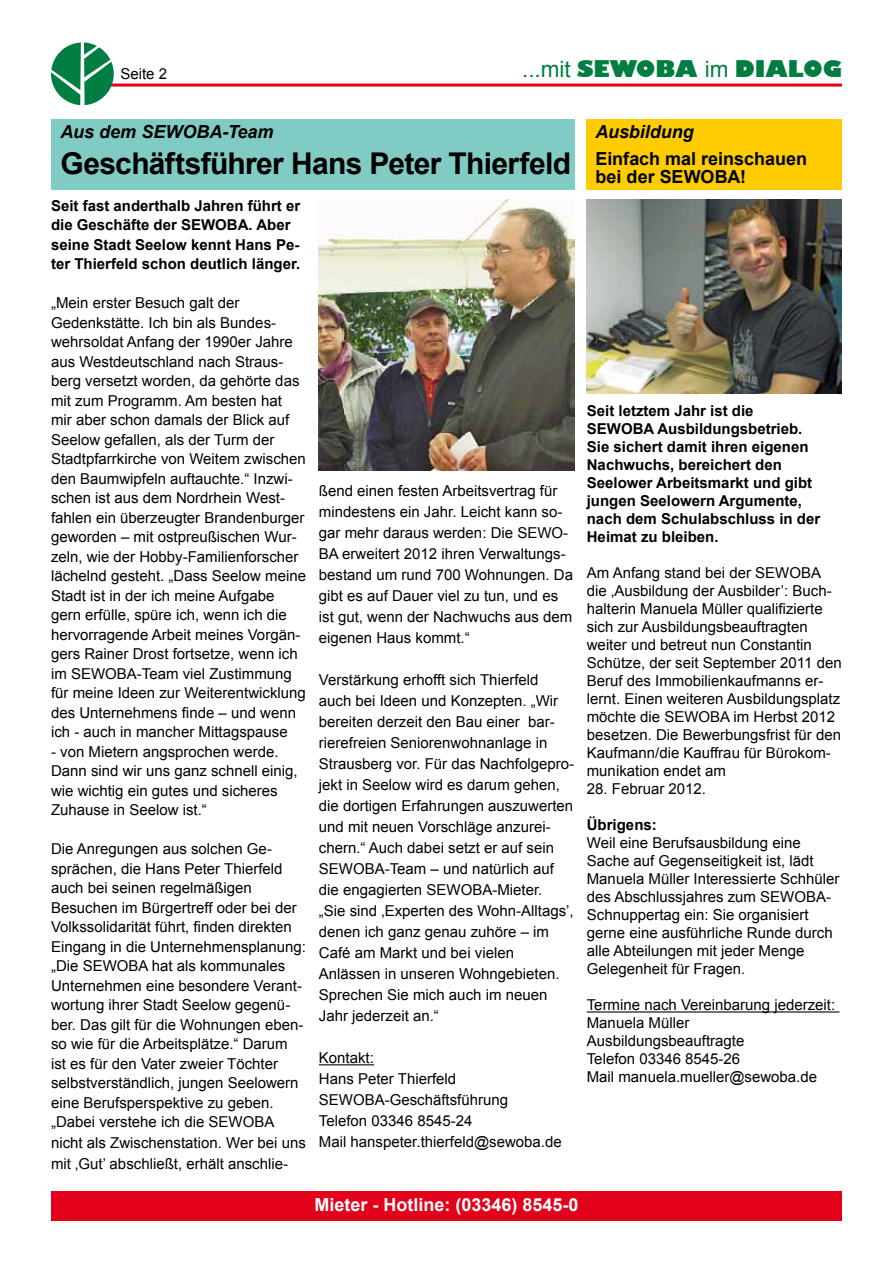
<style>
.page{position:relative;width:893px;height:1263px;background:#fff}
.page>*{position:absolute;margin:0;border:0;box-sizing:border-box;transform-origin:0 0}
.t1{font:700 30px "Arial";letter-spacing:-.02em;color:#000}
.t2{font:22.5px "Gilbert Ultra Bold Plain";color:#007d40}
.t3{font:700 18px/18px "Arial";color:#000}
.t4{font:700 18px "Arial";color:#fff}
.t5{font:italic 700 18px "Arial";letter-spacing:-.005em;color:#000}
.t6{font:15px/19.5px "Arial";color:#000}
.t7{font:700 15px/18px "Arial";color:#000}
.s1{font-family:"Arial"}
</style>
<div class="page">
<hr style="left:98px;top:84px;width:744px;height:3px;background:#e2001a">
<svg style="left:51px;top:43px;width:63px;height:62px"></svg>
<div style="left:51px;top:1191px;width:791px;height:29px;background:#e2001a"></div>
<div style="left:51px;top:119px;width:523px;height:70px;background:#80cbc3"></div>
<hr style="left:319px;top:1064px;width:55px;height:1px;background:#000">
<hr style="left:587px;top:1011px;width:252px;height:1px;background:#000">
<div style="left:587px;top:119px;width:255px;height:70px;background:#fecc00"></div>
<img style="left:319px;top:200px;width:255px;height:271px">
<img style="left:587px;top:200px;width:255px;height:194px">
<p class="t6" style="left:120px;top:64px;width:48px">Seite 2</p>
<h2 class="t2" style="left:522px;top:55px;width:321px"><span class="s1">...mit</span> SEWOBA <span class="s1">im</span> DIALOG</h2>
<p class="t5" style="left:61px;top:120px;width:214px">Aus dem SEWOBA-Team</p>
<h1 class="t1" style="left:61px;top:143px;width:512px">Geschäftsführer Hans Peter Thierfeld</h1>
<p class="t7" style="left:51px;top:196px;width:251px;line-height:19.5px">Seit fast anderthalb Jahren führt er die Geschäfte der SEWOBA. Aber seine Stadt Seelow kennt Hans Pe&shy;ter Thierfeld schon deutlich länger.</p>
<p class="t6" style="left:51px;top:293px;width:257px">„Mein erster Besuch galt der Gedenkstätte. Ich bin als Bundes&shy;wehrsoldat Anfang der 1990er Jahre aus Westdeutschland nach Straus&shy;berg versetzt worden, da gehörte das mit zum Programm. Am besten hat mir aber schon damals der Blick auf Seelow gefallen, als der Turm der Stadtpfarrkirche von Weitem zwischen den Baumwipfeln auftauchte.“ Inzwi&shy;schen ist aus dem Nordrhein West&shy;fahlen ein überzeugter Brandenburger geworden – mit ostpreußischen Wur&shy;zeln, wie der Hobby-Familienforscher lächelnd gesteht. „Dass Seelow meine Stadt ist in der ich meine Aufgabe gern erfülle, spüre ich, wenn ich die hervorragende Arbeit meines Vorgän&shy;gers Rainer Drost fortsetze, wenn ich im SEWOBA-Team viel Zustimmung für meine Ideen zur Weiterentwicklung des Unternehmens finde – und wenn ich - auch in mancher Mittagspause</p>
<p class="t6" style="left:51px;top:742px;width:248px">- von Mietern angsprochen werde.<br>Dann sind wir uns ganz schnell einig, wie wichtig ein gutes und sicheres<br>Zuhause in Seelow ist.“</p>
<p class="t6" style="left:51px;top:839px;width:257px">Die Anregungen aus solchen Ge&shy;sprächen, die Hans Peter Thierfeld auch bei seinen regelmäßigen Besuchen im Bürgertreff oder bei der Volkssolidarität führt, finden direkten Eingang in die Unternehmensplanung: „Die SEWOBA hat als kommunales Unternehmen eine besondere Verant&shy;wortung ihrer Stadt Seelow gegenü&shy;ber. Das gilt für die Wohnungen eben&shy;so wie für die Arbeitsplätze.“ Darum ist es für den Vater zweier Töchter selbstverständlich, jungen Seelowern eine Berufsperspektive zu geben. „Dabei verstehe ich die SEWOBA</p>
<p class="t6" style="left:51px;top:1133px;width:256px;line-height:21px">nicht als Zwischenstation. Wer bei uns mit ‚Gut’ abschließt, erhält anschlie-</p>
<p class="t6" style="left:319px;top:481px;width:256px;line-height:21px">ßend einen festen Arbeitsvertrag für mindestens ein Jahr. Leicht kann so&shy;gar mehr daraus werden: Die SEWO-BA erweitert 2012 ihren Verwaltungs&shy;bestand um rund 700 Wohnungen. Da gibt es auf Dauer viel zu tun, und es ist gut, wenn der Nachwuchs aus dem eigenen Haus kommt.“</p>
<p class="t6" style="left:319px;top:670px;width:257px;line-height:21px">Verstärkung erhofft sich Thierfeld auch bei Ideen und Konzepten. „Wir bereiten derzeit den Bau einer bar&shy;rierefreien Seniorenwohnanlage in Strausberg vor. Für das Nachfolgepro&shy;jekt in Seelow wird es darum gehen, die dortigen Erfahrungen auszuwerten und mit neuen Vorschläge anzurei&shy;chern.“ Auch dabei setzt er auf sein SEWOBA-Team – und natürlich auf die engagierten SEWOBA-Mieter.<br>„Sie sind ‚Experten des Wohn-Alltags’, denen ich ganz genau zuhöre – im Café am Markt und bei vielen Anlässen in unseren Wohngebieten.<br>Sprechen Sie mich auch im neuen Jahr jederzeit an.“</p>
<p class="t6" style="left:319px;top:1048px;width:244px;line-height:21px">Kontakt:<br>Hans Peter Thierfeld<br>SEWOBA-Geschäftsführung<br>Telefon 03346 8545-24<br>Mail hanspeter.thierfeld@sewoba.de</p>
<p class="t5" style="left:595px;top:120px;width:100px">Ausbildung</p>
<p class="t3" style="left:595px;top:150px;width:213px">Einfach mal reinschauen bei der SEWOBA!</p>
<p class="t7" style="left:587px;top:403px;width:235px">Seit letztem Jahr ist die<br>SEWOBA Ausbildungsbetrieb.<br>Sie sichert damit ihren eigenen<br>Nachwuchs, bereichert den<br>Seelower Arbeitsmarkt und gibt jungen Seelowern Argumente, nach dem Schulabschluss in der<br>Heimat zu bleiben.</p>
<p class="t6" style="left:587px;top:564px;width:256px;line-height:18px">Am Anfang stand bei der SEWOBA die ‚Ausbildung der Ausbilder’: Buch&shy;halterin Manuela Müller qualifizierte sich zur Ausbildungsbeauftragten weiter und betreut nun Constantin Schütze, der seit September 2011 den Beruf des Immobilienkaufmanns er&shy;lernt. Einen weiteren Ausbildungsplatz möchte die SEWOBA im Herbst 2012 besetzen. Die Bewerbungsfrist für den Kaufmann/die Kauffrau für Bürokom&shy;munikation endet am</p>
<p class="t6" style="left:587px;top:779px;width:121px">28. Februar 2012.</p>
<p class="t7" style="left:587px;top:817px;width:72px">Übrigens:</p>
<p class="t6" style="left:587px;top:834px;width:254px;line-height:18px">Weil eine Berufsausbildung eine Sache auf Gegenseitigkeit ist, lädt Manuela Müller Interessierte Schhüler des Abschlussjahres zum SEWOBA-Schnuppertag ein: Sie organisiert gerne eine ausführliche Runde durch alle Abteilungen mit jeder Menge Gelegenheit für Fragen.</p>
<p class="t6" style="left:587px;top:996px;width:250px;line-height:18px">Termine nach Vereinbarung jederzeit:<br>Manuela Müller<br>Ausbildungsbeauftragte<br>Telefon 03346 8545-26<br>Mail manuela.mueller@sewoba.de</p>
<p class="t4" style="left:314px;top:1193px;width:266px">Mieter - Hotline: (03346) 8545-0</p>
</div>
